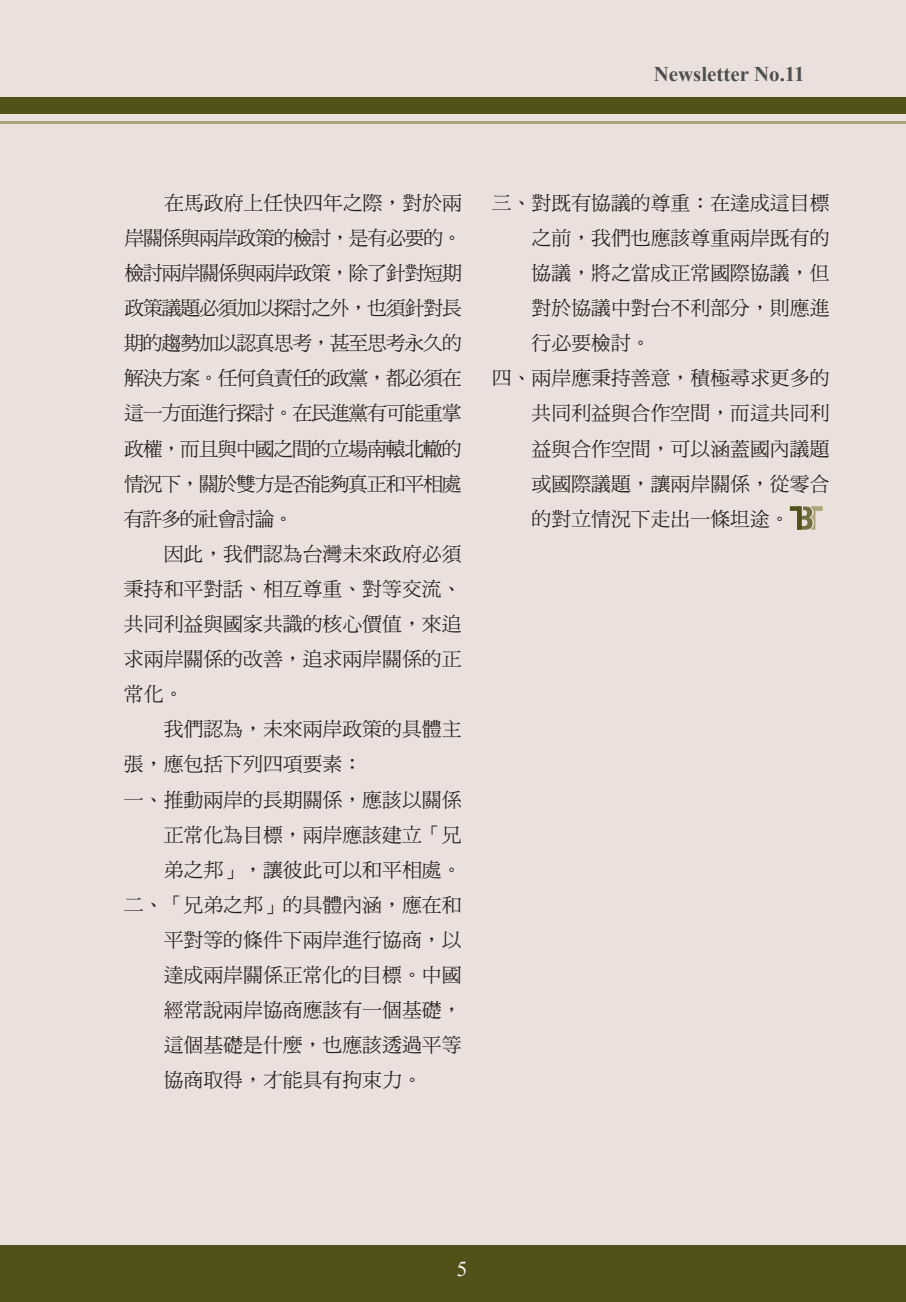
<style>
.page{position:relative;width:906px;height:1302px;background:#fff}
.page>*{position:absolute;margin:0;border:0;box-sizing:border-box;transform-origin:0 0}
.t1{font:700 21px "Times New Roman";color:#4e4f50}
.t2{font:21px "Times New Roman";color:#fff}
.t3{font:19.78px/35.2px "DF Ming Std W5";color:#231f20;text-align:justify}
</style>
<div class="page">
<div style="left:0;top:0;width:10px;height:1302px;background:#ebe0db"></div>
<div style="left:10px;top:0;width:895px;height:1302px;background:#ebe0db"></div>
<div style="left:0;top:97px;width:10px;height:17px;background:#525119"></div>
<svg style="left:0;top:121px;width:10px;height:3px"></svg>
<div style="left:0;top:1245px;width:10px;height:57px;background:#525119"></div>
<div style="left:10px;top:97px;width:895px;height:17px;background:#525119"></div>
<hr style="left:10px;top:121px;width:895px;height:3px;background:#ada479">
<div style="left:10px;top:1245px;width:895px;height:57px;background:#525119"></div>
<svg style="left:789px;top:506px;width:33px;height:24px"></svg>
<svg style="left:905px;top:0;width:1px;height:13px"></svg>
<p class="t1" style="left:653px;top:60px;width:152px">Newsletter No.11</p>
<p class="t3" style="left:124px;top:185px;width:339px;text-indent:40px">在馬政府上任快四年之際，對於兩岸關係與兩岸政策的檢討，是有必要的。檢討兩岸關係與兩岸政策，除了針對短期政策議題必須加以探討之外，也須針對長期的趨勢加以認真思考，甚至思考永久的解決方案。任何負責任的政黨，都必須在這一方面進行探討。在民進黨有可能重掌政權，而且與中國之間的立場南轅北轍的情況下，關於雙方是否能夠真正和平相處有許多的社會討論。</p>
<p class="t3" style="left:124px;top:536px;width:339px;text-indent:40px">因此，我們認為台灣未來政府必須秉持和平對話、相互尊重、對等交流、共同利益與國家共識的核心價值，來追求兩岸關係的改善，追求兩岸關係的正常化。</p>
<p class="t3" style="left:164px;top:711px;width:299px">我們認為，未來兩岸政策的具體主</p>
<p class="t3" style="left:124px;top:746px;width:240px">張，應包括下列四項要素：</p>
<p class="t3" style="left:124px;top:781px;width:339px">一、推動兩岸的長期關係，應該以關係</p>
<p class="t3" style="left:164px;top:817px;width:299px">正常化為目標，兩岸應該建立「兄</p>
<p class="t3" style="left:164px;top:852px;width:299px">弟之邦」，讓彼此可以和平相處。</p>
<p class="t3" style="left:124px;top:887px;width:339px">二、「兄弟之邦」的具體內涵，應在和</p>
<p class="t3" style="left:164px;top:922px;width:299px">平對等的條件下兩岸進行協商，以</p>
<p class="t3" style="left:164px;top:957px;width:299px">達成兩岸關係正常化的目標。中國</p>
<p class="t3" style="left:164px;top:992px;width:299px">經常說兩岸協商應該有一個基礎，</p>
<p class="t3" style="left:164px;top:1027px;width:299px">這個基礎是什麼，也應該透過平等</p>
<p class="t3" style="left:164px;top:1062px;width:260px">協商取得，才能具有拘束力。</p>
<p class="t3" style="left:491px;top:185px;width:339px">三、對既有協議的尊重：在達成這目標</p>
<p class="t3" style="left:531px;top:220px;width:299px">之前，我們也應該尊重兩岸既有的</p>
<p class="t3" style="left:531px;top:255px;width:299px">協議，將之當成正常國際協議，但</p>
<p class="t3" style="left:531px;top:290px;width:299px">對於協議中對台不利部分，則應進</p>
<p class="t3" style="left:531px;top:325px;width:121px">行必要檢討。</p>
<p class="t3" style="left:491px;top:360px;width:339px">四、兩岸應秉持善意，積極尋求更多的</p>
<p class="t3" style="left:531px;top:395px;width:299px">共同利益與合作空間，而這共同利</p>
<p class="t3" style="left:531px;top:430px;width:299px">益與合作空間，可以涵蓋國內議題</p>
<p class="t3" style="left:531px;top:466px;width:299px">或國際議題，讓兩岸關係，從零合</p>
<p class="t3" style="left:531px;top:501px;width:259px">的對立情況下走出一條坦途。</p>
<p class="t2" style="left:456px;top:1255px;width:12px">5</p>
</div>
